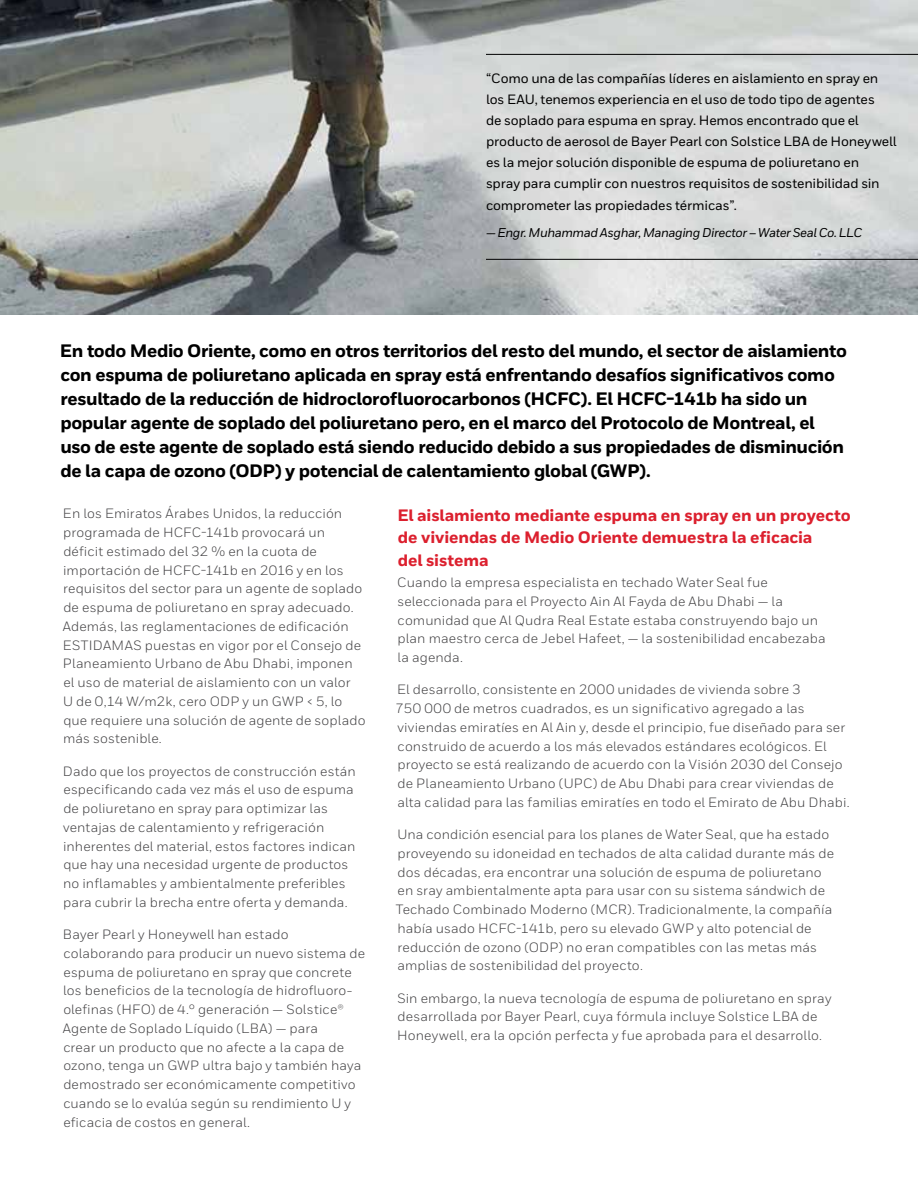
<style>
.page{position:relative;width:918px;height:1188px;background:#fff}
.page>*{position:absolute;margin:0;border:0;box-sizing:border-box;transform-origin:0 0}
.t1{font:800 18px/24px "Honeywell Sans";letter-spacing:-.025em;color:#000}
.t2{font:800 16.5px/22.5px "Honeywell Sans";letter-spacing:-.01em;color:#dc202e}
.t3{font:13.5px/18.8px "Honeywell Sans";letter-spacing:.01em;color:#414042}
.t4{font:500 13.5px/21.1px "Honeywell Sans";letter-spacing:-.01em;color:#000}
.t5{font:italic 500 12.75px "Honeywell Sans";letter-spacing:-.035em;color:#000}
</style>
<div class="page">
<img style="left:0;top:0;width:918px;height:314px">
<hr style="left:486px;top:54px;width:432px;height:1px;background:#000">
<hr style="left:486px;top:259px;width:432px;height:1px;background:#000">
<p class="t4" style="left:486px;top:68px;width:412px">“Como una de las compañías líderes en aislamiento en spray en los EAU, tenemos experiencia en el uso de todo tipo de agentes<br>de soplado para espuma en spray. Hemos encontrado que el producto de aerosol de Bayer Pearl con Solstice LBA de Honeywell es la mejor solución disponible de espuma de poliuretano en spray para cumplir con nuestros requisitos de sostenibilidad sin comprometer las propiedades térmicas”.</p>
<p class="t5" style="left:486px;top:225px;width:378px">— Engr. Muhammad Asghar, Managing Director – Water Seal Co. LLC</p>
<p class="t1" style="left:60px;top:339px;width:789px">En todo Medio Oriente, como en otros territorios del resto del mundo, el sector de aislamiento con espuma de poliuretano aplicada en spray está enfrentando desafíos significativos como resultado de la reducción de hidroclorofluorocarbonos (HCFC). El HCFC-141b ha sido un popular agente de soplado del poliuretano pero, en el marco del Protocolo de Montreal, el uso de este agente de soplado está siendo reducido debido a sus propiedades de disminución de la capa de ozono (ODP) y potencial de calentamiento global (GWP).</p>
<p class="t3" style="left:63px;top:504px;width:304px">En los Emiratos Árabes Unidos, la reducción programada de HCFC-141b provocará un déficit estimado del 32 % en la cuota de importación de HCFC-141b en 2016 y en los requisitos del sector para un agente de soplado de espuma de poliuretano en spray adecuado.<br>Además, las reglamentaciones de edificación ESTIDAMAS puestas en vigor por el Consejo de Planeamiento Urbano de Abu Dhabi, imponen el uso de material de aislamiento con un valor<br>U de 0,14 W/m2k, cero ODP y un GWP &lt; 5, lo que requiere una solución de agente de soplado más sostenible.</p>
<p class="t3" style="left:63px;top:762px;width:294px">Dado que los proyectos de construcción están especificando cada vez más el uso de espuma de poliuretano en spray para optimizar las ventajas de calentamiento y refrigeración inherentes del material, estos factores indican que hay una necesidad urgente de productos no inflamables y ambientalmente preferibles para cubrir la brecha entre oferta y demanda.</p>
<p class="t3" style="left:63px;top:925px;width:304px">Bayer Pearl y Honeywell han estado colaborando para producir un nuevo sistema de espuma de poliuretano en spray que concrete los beneficios de la tecnología de hidrofluoro&shy;olefinas (HFO) de 4.° generación — Solstice® Agente de Soplado Líquido (LBA) — para<br>crear un producto que no afecte a la capa de ozono, tenga un GWP ultra bajo y también haya demostrado ser económicamente competitivo cuando se lo evalúa según su rendimiento U y eficacia de costos en general.</p>
<p class="t2" style="left:397px;top:504px;width:455px">El aislamiento mediante espuma en spray en un proyecto de viviendas de Medio Oriente demuestra la eficacia<br>del sistema</p>
<p class="t3" style="left:397px;top:573px;width:430px">Cuando la empresa especialista en techado Water Seal fue seleccionada para el Proyecto Ain Al Fayda de Abu Dhabi — la comunidad que Al Qudra Real Estate estaba construyendo bajo un plan maestro cerca de Jebel Hafeet, — la sostenibilidad encabezaba la agenda.</p>
<p class="t3" style="left:395px;top:680px;width:456px">El desarrollo, consistente en 2000 unidades de vivienda sobre 3<br>750 000 de metros cuadrados, es un significativo agregado a las viviendas emiratíes en Al Ain y, desde el principio, fue diseñado para ser construido de acuerdo a los más elevados estándares ecológicos. El proyecto se está realizando de acuerdo con la Visión 2030 del Consejo de Planeamiento Urbano (UPC) de Abu Dhabi para crear viviendas de alta calidad para las familias emiratíes en todo el Emirato de Abu Dhabi.</p>
<p class="t3" style="left:396px;top:825px;width:440px">Una condición esencial para los planes de Water Seal, que ha estado proveyendo su idoneidad en techados de alta calidad durante más de dos décadas, era encontrar una solución de espuma de poliuretano en sray ambientalmente apta para usar con su sistema sándwich de Techado Combinado Moderno (MCR). Tradicionalmente, la compañía había usado HCFC-141b, pero su elevado GWP y alto potencial de reducción de ozono (ODP) no eran compatibles con las metas más amplias de sostenibilidad del proyecto.</p>
<p class="t3" style="left:397px;top:989px;width:436px">Sin embargo, la nueva tecnología de espuma de poliuretano en spray desarrollada por Bayer Pearl, cuya fórmula incluye Solstice LBA de<br>Honeywell, era la opción perfecta y fue aprobada para el desarrollo.</p>
</div>
